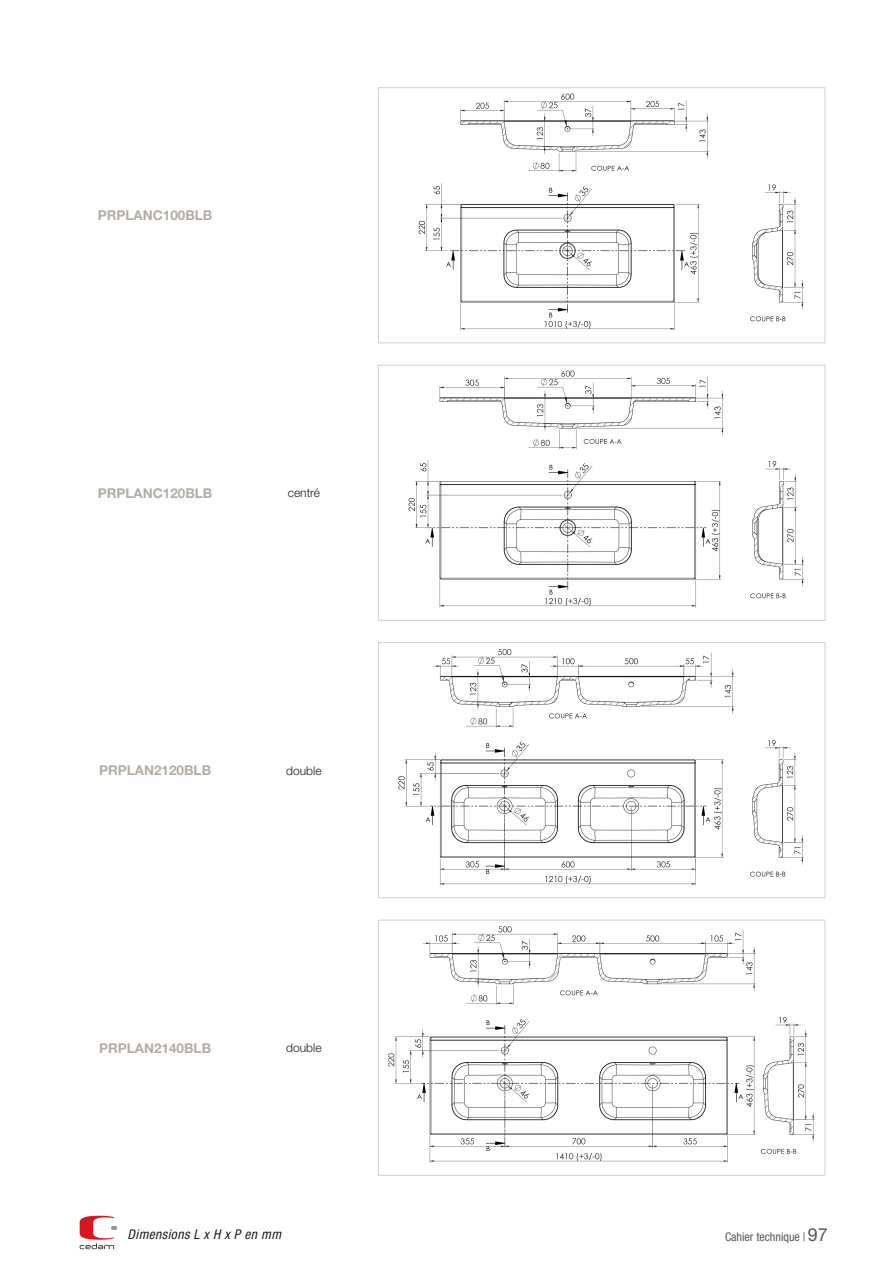
<style>
.page{position:relative;width:893px;height:1263px;background:#fff}
.page>*{position:absolute;margin:0;border:0;box-sizing:border-box;transform-origin:0 0}
.ref{font:700 13.5px "Helvetica Neue LT Std";color:#b3ada5}
.t1{font:italic condensed 13.5px "Helvetica Neue LT Std";letter-spacing:.03em;color:#231f20}
.t2{font:condensed 12px "Helvetica Neue LT Std";color:#57585a}
.dimensions{font:300 12px "Helvetica Neue LT Std";color:#231f20}
.s1{font-stretch:normal;font-size:18px}
</style>
<div class="page">
<svg style="left:80px;top:1216px;width:37px;height:33px"></svg>
<img style="left:418px;top:93px;width:386px;height:238px">
<div style="left:378px;top:87px;width:447px;height:256px;border:1px solid #d5d1cb"></div>
<img style="left:408px;top:370px;width:397px;height:238px">
<div style="left:378px;top:365px;width:447px;height:256px;border:1px solid #d5d1cb"></div>
<img style="left:398px;top:649px;width:406px;height:237px">
<div style="left:378px;top:642px;width:447px;height:256px;border:1px solid #d5d1cb"></div>
<img style="left:388px;top:926px;width:427px;height:237px">
<div style="left:378px;top:920px;width:447px;height:256px;border:1px solid #d5d1cb"></div>
<p class="ref" style="left:98px;top:207px;width:116px">PRPLANC100BLB</p>
<p class="ref" style="left:98px;top:484px;width:116px">PRPLANC120BLB</p>
<p class="dimensions" style="left:288px;top:485px;width:34px">centré</p>
<p class="ref" style="left:99px;top:762px;width:114px">PRPLAN2120BLB</p>
<p class="dimensions" style="left:286px;top:763px;width:37px">double</p>
<p class="ref" style="left:99px;top:1039px;width:114px">PRPLAN2140BLB</p>
<p class="dimensions" style="left:286px;top:1040px;width:37px">double</p>
<p class="t1" style="left:128px;top:1227px;width:155px">Dimensions L x H x P en mm</p>
<p class="t2" style="left:725px;top:1230px;width:104px">Cahier technique | <span class="s1">97</span></p>
</div>
